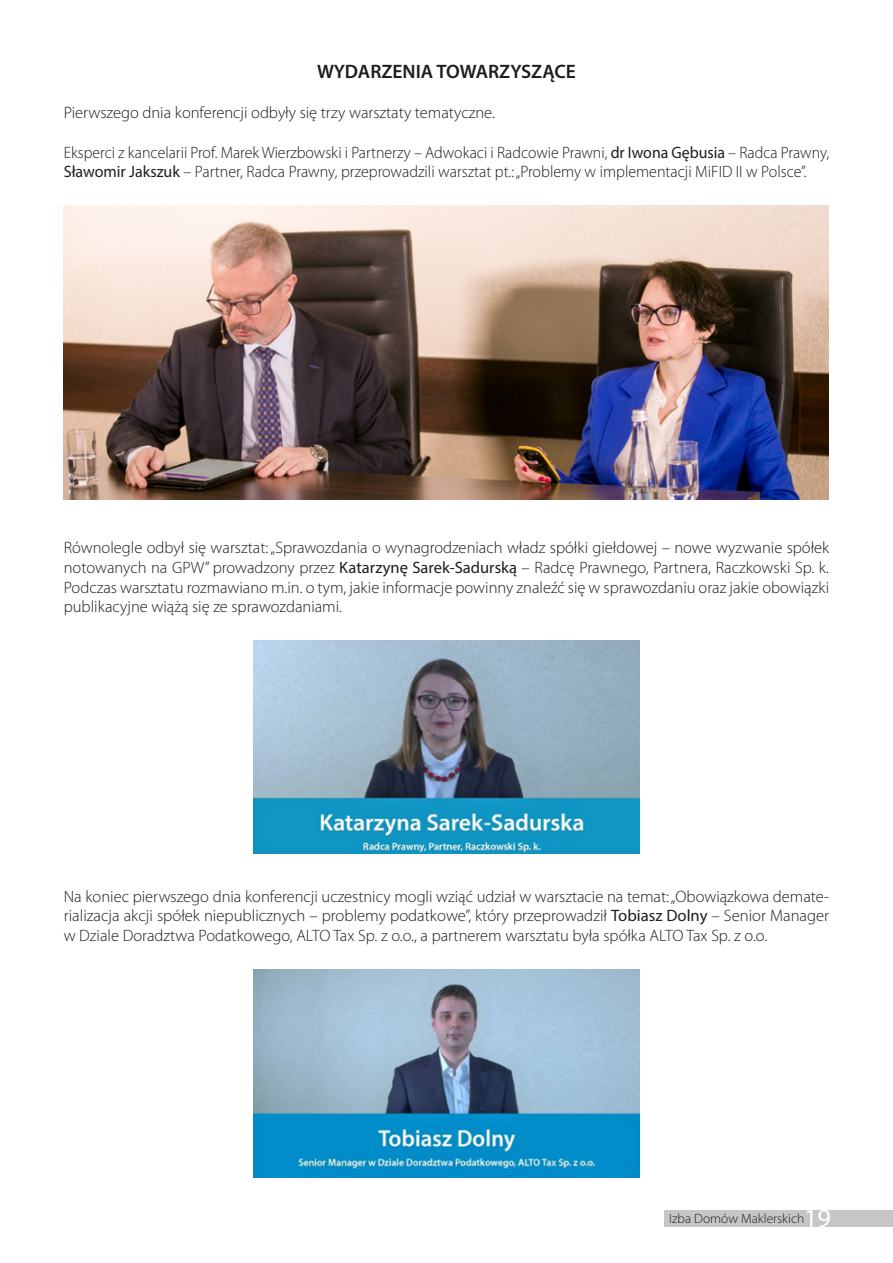
<style>
.page{position:relative;width:893px;height:1263px;background:#fff}
.page>*{position:absolute;margin:0;border:0;box-sizing:border-box;transform-origin:0 0}
.t1{font:600 19.5px "Myriad Pro";color:#1d1d1b}
.t2{font:300 16.5px/19.8px "Myriad Pro";color:#1d1d1b;text-align:justify}
.t3{font:300 16.5px/19.8px "Myriad Pro";color:#1d1d1b;scale:.96 1}
.t4{font:300 13.5px "Myriad Pro";color:#1d1d1b}
.s1{font-weight:400}
.s2{font-weight:400;font-size:26.25px;color:#fff}
</style>
<div class="page">
<img style="left:254px;top:641px;width:385px;height:212px">
<img style="left:254px;top:970px;width:385px;height:208px">
<img style="left:64px;top:206px;width:765px;height:294px">
<div style="left:665px;top:1210px;width:228px;height:17px;background:#c6c6c6"></div>
<p class="t1" style="left:317px;top:59px;width:260px">WYDARZENIA TOWARZYSZĄCE</p>
<p class="t2" style="left:64px;top:103px;width:433px">Pierwszego dnia konferencji odbyły się trzy warsztaty tematyczne.</p>
<p class="t3" style="left:64px;top:142px;width:799px">Eksperci z kancelarii Prof. Marek Wierzbowski i Partnerzy – Adwokaci i Radcowie Prawni, <span class="s1">dr Iwona Gębusia</span> – Radca Prawny,<br><span class="s1">Sławomir Jakszuk</span> – Partner, Radca Prawny, przeprowadzili warsztat pt.: „Problemy w implementacji MiFID II w Polsce”.</p>
<p class="t2" style="left:64px;top:538px;width:767px">Równolegle odbył się warsztat: „Sprawozdania o wynagrodzeniach władz spółki giełdowej – nowe wyzwanie spółek notowanych na GPW” prowadzony przez <span class="s1">Katarzynę Sarek-Sadurską</span> – Radcę Prawnego, Partnera, Raczkowski Sp. k.<br>Podczas warsztatu rozmawiano m.in. o tym, jakie informacje powinny znaleźć się w sprawozdaniu oraz jakie obowiązki publikacyjne wiążą się ze sprawozdaniami.</p>
<p class="t2" style="left:64px;top:886px;width:767px">Na koniec pierwszego dnia konferencji uczestnicy mogli wziąć udział w warsztacie na temat: „Obowiązkowa demate&shy;rializacja akcji spółek niepublicznych – problemy podatkowe”, który przeprowadził <span class="s1">Tobiasz Dolny</span> – Senior Manager w Dziale Doradztwa Podatkowego, ALTO Tax Sp. z o.o., a partnerem warsztatu była spółka ALTO Tax Sp. z o.o.</p>
<p class="t4" style="left:669px;top:1211px;width:163px">Izba Domów Maklerskich<span class="s2">19</span></p>
</div>
